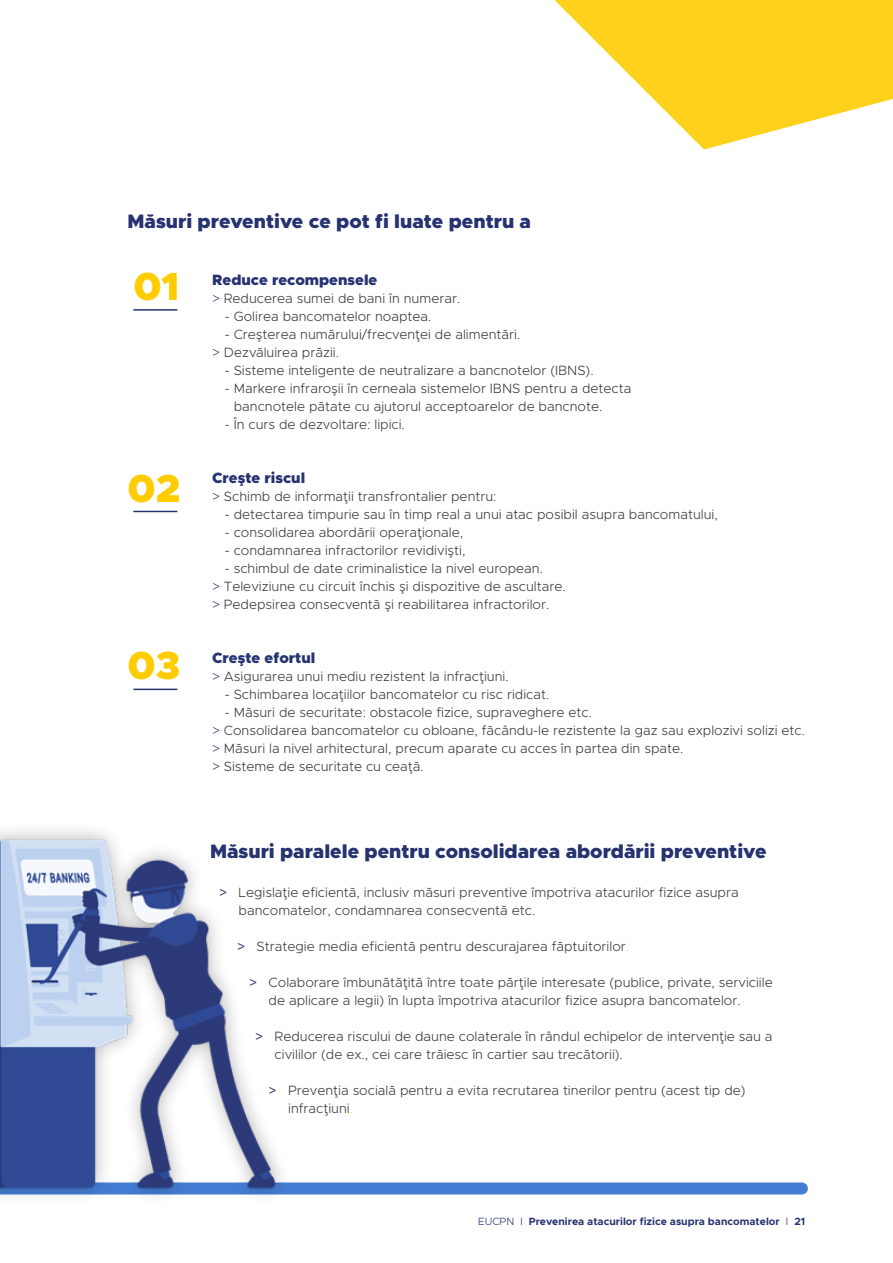
<style>
.page{position:relative;width:893px;height:1263px;background:#fff}
.page>*{position:absolute;margin:0;border:0;box-sizing:border-box;transform-origin:0 0}
.t1{font:900 39.3px "Metropolis";color:#fc0}
.t2{font:900 19.5px "Metropolis";color:#273371}
.t3{font:900 15px "Metropolis";color:#273371}
.t4{font:300 13.5px/18px "Metropolis";color:#3c3c3b}
.t5{font:700 10.5px "Metropolis";color:#273371}
.s1{color:#3b407b}
.s2{font-weight:500;color:#3b407b}
.s3{color:#ffd120}
.s4{font-weight:300}
</style>
<div class="page">
<div style="left:0;top:1182px;width:802px;height:12px;background:#447cd3"></div>
<svg style="left:555px;top:0;width:338px;height:149px;fill:#ffd11a"></svg>
<img style="left:0;top:830px;width:340px;height:366px">
<hr style="left:133px;top:309px;width:44px;height:2px;background:#273371">
<hr style="left:133px;top:511px;width:44px;height:1px;background:#273371">
<hr style="left:133px;top:689px;width:44px;height:1px;background:#273371">
<h2 class="t2" style="left:128px;top:209px;width:405px">Măsuri preventive ce pot fi luate pentru a</h2>
<h1 class="t1" style="left:133px;top:261px;width:48px">01</h1>
<p class="t3" style="left:212px;top:270px;width:167px">Reduce recompensele</p>
<p class="t4" style="left:212px;top:289px;width:250px"><span class="s1">&gt;</span> Reducerea sumei de bani în numerar.</p>
<p class="t4" style="left:225px;top:307px;width:208px">- Golirea bancomatelor noaptea.</p>
<p class="t4" style="left:212px;top:325px;width:310px;text-indent:13px">- Creşterea numărului/frecvenţei de alimentări. <span class="s1">&gt;</span> Dezvăluirea prăzii.</p>
<p class="t4" style="left:225px;top:361px;width:370px">- Sisteme inteligente de neutralizare a bancnotelor (IBNS).</p>
<p class="t4" style="left:234px;top:379px;width:399px;text-indent:-9px"><span class="s1">-</span> Markere infraroşii în cerneala sistemelor IBNS pentru a detecta bancnotele pătate cu ajutorul acceptoarelor de bancnote.</p>
<p class="t4" style="left:225px;top:415px;width:182px"><span class="s1">-</span> În curs de dezvoltare: lipici.</p>
<h1 class="t1" style="left:128px;top:463px;width:54px">02</h1>
<p class="t3" style="left:212px;top:468px;width:95px">Creşte riscul</p>
<p class="t4" style="left:212px;top:487px;width:286px"><span class="s1">&gt;</span> Schimb de informaţii transfrontalier pentru:</p>
<p class="t4" style="left:225px;top:505px;width:495px">- detectarea timpurie sau în timp real a unui atac posibil asupra bancomatului,</p>
<p class="t4" style="left:225px;top:523px;width:240px">- consolidarea abordării operaţionale,</p>
<p class="t4" style="left:225px;top:541px;width:242px">- condamnarea infractorilor revidivişti,</p>
<p class="t4" style="left:212px;top:559px;width:355px;text-indent:13px">- schimbul de date criminalistice la nivel european.<br><span class="s1">&gt;</span> Televiziune cu circuit închis şi dispozitive de ascultare. <span class="s1">&gt;</span> Pedepsirea consecventă şi reabilitarea infractorilor.</p>
<h1 class="t1" style="left:128px;top:641px;width:54px">03</h1>
<p class="t3" style="left:212px;top:648px;width:105px">Creşte efortul</p>
<p class="t4" style="left:212px;top:667px;width:298px"><span class="s1">&gt;</span> Asigurarea unui mediu rezistent la infracţiuni.</p>
<p class="t4" style="left:225px;top:685px;width:326px">- Schimbarea locaţiilor bancomatelor cu risc ridicat.</p>
<p class="t4" style="left:212px;top:703px;width:594px;text-indent:13px">- Măsuri de securitate: obstacole fizice, supraveghere etc.<br><span class="s1">&gt;</span> Consolidarea bancomatelor cu obloane, făcându-le rezistente la gaz sau explozivi solizi etc. <span class="s1">&gt;</span> Măsuri la nivel arhitectural, precum aparate cu acces în partea din spate.<br><span class="s1">&gt;</span> Sisteme de securitate cu ceaţă.</p>
<h2 class="t2" style="left:210px;top:839px;width:558px">Măsuri paralele pentru consolidarea abordării preventive</h2>
<p class="t4" style="left:239px;top:883px;width:501px;text-indent:-20px"><span class="s2">&gt;</span> Legislaţie eficientă, inclusiv măsuri preventive împotriva atacurilor fizice asupra bancomatelor, condamnarea consecventă etc.</p>
<p class="t4" style="left:237px;top:937px;width:394px"><span class="s2">&gt;</span> Strategie media eficientă pentru descurajarea făptuitorilor<span class="s3">.</span></p>
<p class="t4" style="left:269px;top:973px;width:506px;text-indent:-20px"><span class="s2">&gt;</span> Colaborare îmbunătăţită între toate părţile interesate (publice, private, serviciile de aplicare a legii) în lupta împotriva atacurilor fizice asupra bancomatelor.</p>
<p class="t4" style="left:275px;top:1027px;width:499px;text-indent:-20px"><span class="s2">&gt;</span> Reducerea riscului de daune colaterale în rândul echipelor de intervenţie sau a civililor (de ex., cei care trăiesc în cartier sau trecătorii).</p>
<p class="t4" style="left:288px;top:1081px;width:459px;text-indent:-20px"><span class="s2">&gt;</span> Prevenţia socială pentru a evita recrutarea tinerilor pentru (acest tip de) infracţiuni<span class="s3">.</span></p>
<p class="t5" style="left:478px;top:1214px;width:328px"><span class="s4">EUCPN I</span> Prevenirea atacurilor fizice asupra bancomatelor <span class="s4">I</span> 21</p>
</div>
